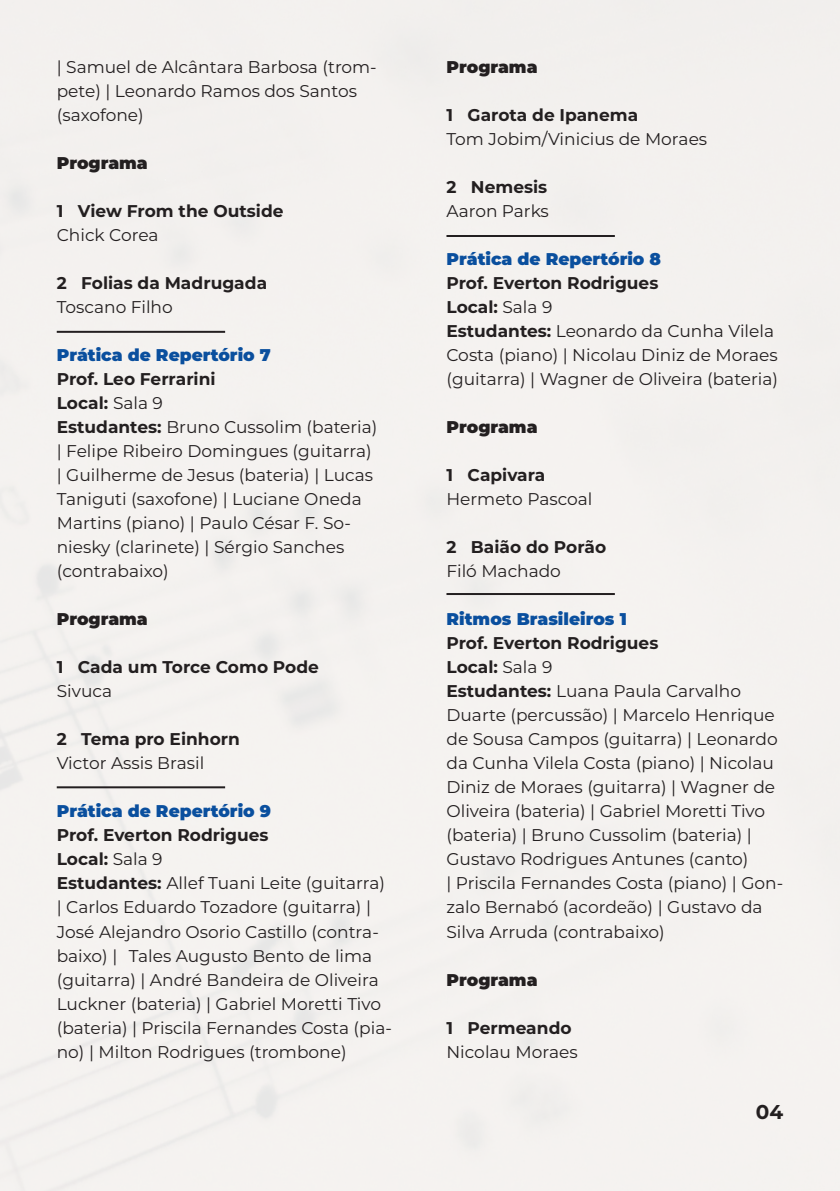
<style>
.page{position:relative;width:840px;height:1191px;background:#fff}
.page>*{position:absolute;margin:0;border:0;box-sizing:border-box;transform-origin:0 0}
.t1{font:700 20px "Montserrat";color:#231f20}
.Texto{font:17px/24px "Montserrat";color:#231f20}
.Texto-2{font:700 17px "Montserrat";color:#231f20}
.Texto-3{font:900 17px "Montserrat";color:#0a4f9e}
.Texto-4{font:900 17px "Montserrat";color:#231f20}
.s1{font-weight:400}
.s2{font-weight:700}
</style>
<div class="page">
<div style="left:0;top:0;width:839px;height:1191px;background:#f4f2ef"></div>
<hr style="left:57px;top:331px;width:168px;height:2px;background:#231f20">
<hr style="left:446px;top:235px;width:168px;height:2px;background:#231f20">
<hr style="left:446px;top:593px;width:168px;height:2px;background:#231f20">
<hr style="left:57px;top:786px;width:168px;height:2px;background:#231f20">
<p class="Texto" style="left:57px;top:55px;width:321px">| Samuel de Alcântara Barbosa (trom&shy;pete) | Leonardo Ramos dos Santos (saxofone)</p>
<p class="Texto-4" style="left:57px;top:150px;width:92px">Programa</p>
<p class="Texto-2" style="left:57px;top:199px;width:228px">1 View From the Outside</p>
<p class="Texto" style="left:57px;top:223px;width:103px">Chick Corea</p>
<p class="Texto-2" style="left:57px;top:271px;width:212px">2 Folias da Madrugada</p>
<p class="Texto" style="left:57px;top:295px;width:117px">Toscano Filho</p>
<p class="Texto-3" style="left:57px;top:342px;width:215px">Prática de Repertório 7</p>
<p class="Texto-2" style="left:57px;top:367px;width:160px">Prof. Leo Ferrarini</p>
<p class="Texto-2" style="left:57px;top:391px;width:108px">Local: <span class="s1">Sala 9</span></p>
<p class="Texto" style="left:57px;top:415px;width:322px"><span class="s2">Estudantes:</span> Bruno Cussolim (bateria) | Felipe Ribeiro Domingues (guitarra) | Guilherme de Jesus (bateria) | Lucas Taniguti (saxofone) | Luciane Oneda Martins (piano) | Paulo César F. So&shy;niesky (clarinete) | Sérgio Sanches (contrabaixo)</p>
<p class="Texto-4" style="left:57px;top:606px;width:92px">Programa</p>
<p class="Texto-2" style="left:57px;top:655px;width:263px">1 Cada um Torce Como Pode</p>
<p class="Texto" style="left:57px;top:679px;width:57px">Sivuca</p>
<p class="Texto-2" style="left:57px;top:727px;width:185px">2 Tema pro Einhorn</p>
<p class="Texto" style="left:57px;top:751px;width:149px">Victor Assis Brasil</p>
<p class="Texto-3" style="left:57px;top:798px;width:216px">Prática de Repertório 9</p>
<p class="Texto-2" style="left:57px;top:823px;width:213px">Prof. Everton Rodrigues</p>
<p class="Texto-2" style="left:57px;top:847px;width:107px">Local: <span class="s1">Sala 9</span></p>
<p class="Texto" style="left:57px;top:871px;width:336px"><span class="s2">Estudantes:</span> Allef Tuani Leite (guitarra) | Carlos Eduardo Tozadore (guitarra) | José Alejandro Osorio Castillo (contra&shy;baixo) | Tales Augusto Bento de lima (guitarra) | André Bandeira de Oliveira Luckner (bateria) | Gabriel Moretti Tivo (bateria) | Priscila Fernandes Costa (pia&shy;no) | Milton Rodrigues (trombone)</p>
<p class="Texto-4" style="left:446px;top:54px;width:92px">Programa</p>
<p class="Texto-2" style="left:446px;top:103px;width:193px">1 Garota de Ipanema</p>
<p class="Texto" style="left:446px;top:127px;width:262px">Tom Jobim/Vinicius de Moraes</p>
<p class="Texto-2" style="left:446px;top:175px;width:102px">2 Nemesis</p>
<p class="Texto" style="left:446px;top:199px;width:104px">Aaron Parks</p>
<p class="Texto-3" style="left:446px;top:246px;width:216px">Prática de Repertório 8</p>
<p class="Texto-2" style="left:446px;top:271px;width:213px">Prof. Everton Rodrigues</p>
<p class="Texto-2" style="left:446px;top:295px;width:107px">Local: <span class="s1">Sala 9</span></p>
<p class="Texto" style="left:446px;top:319px;width:333px"><span class="s2">Estudantes:</span> Leonardo da Cunha Vilela<br>Costa (piano) | Nicolau Diniz de Moraes (guitarra) | Wagner de Oliveira (bateria)</p>
<p class="Texto-4" style="left:446px;top:414px;width:92px">Programa</p>
<p class="Texto-2" style="left:446px;top:463px;width:100px">1 Capivara</p>
<p class="Texto" style="left:446px;top:487px;width:147px">Hermeto Pascoal</p>
<p class="Texto-2" style="left:446px;top:535px;width:161px">2 Baião do Porão</p>
<p class="Texto" style="left:446px;top:559px;width:116px">Filó Machado</p>
<p class="Texto-3" style="left:446px;top:606px;width:182px">Ritmos Brasileiros 1</p>
<p class="Texto-2" style="left:446px;top:631px;width:213px">Prof. Everton Rodrigues</p>
<p class="Texto-2" style="left:446px;top:655px;width:107px">Local: <span class="s1">Sala 9</span></p>
<p class="Texto" style="left:446px;top:679px;width:338px"><span class="s2">Estudantes:</span> Luana Paula Carvalho Duarte (percussão) | Marcelo Henrique de Sousa Campos (guitarra) | Leonardo da Cunha Vilela Costa (piano) | Nicolau Diniz de Moraes (guitarra) | Wagner de Oliveira (bateria) | Gabriel Moretti Tivo (bateria) | Bruno Cussolim (bateria) | Gustavo Rodrigues Antunes (canto)<br>| Priscila Fernandes Costa (piano) | Gon&shy;zalo Bernabó (acordeão) | Gustavo da Silva Arruda (contrabaixo)</p>
<p class="Texto-4" style="left:446px;top:966px;width:92px">Programa</p>
<p class="Texto-2" style="left:446px;top:1015px;width:126px">1 Permeando</p>
<p class="Texto" style="left:446px;top:1039px;width:133px">Nicolau Moraes</p>
<p class="t1" style="left:755px;top:1097px;width:29px">04</p>
</div>
